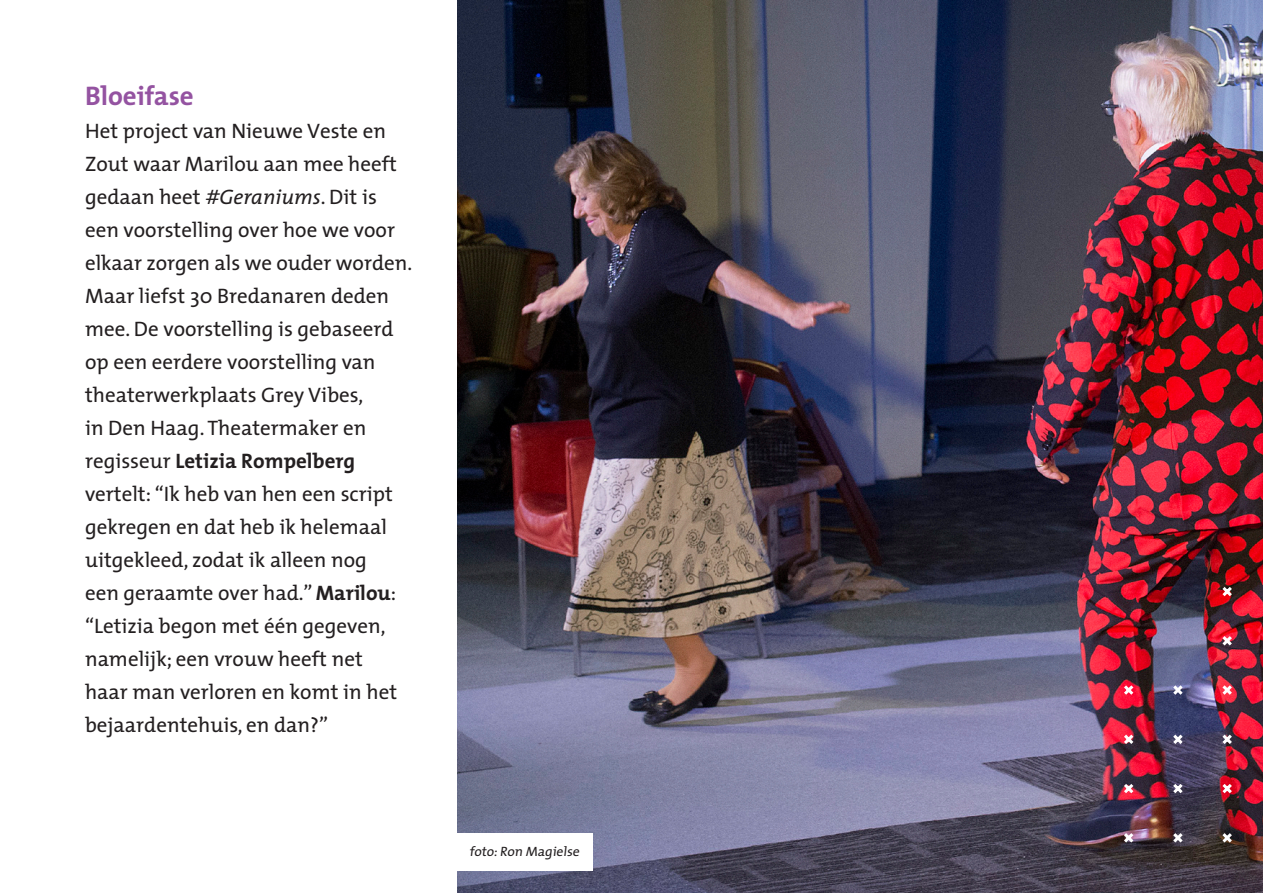
<style>
.page{position:relative;width:1263px;height:893px;background:#fff}
.page>*{position:absolute;margin:0;border:0;box-sizing:border-box;transform-origin:0 0}
.t1{font:700 27px "The Mix";color:#9453a1}
.t2{font:21px/33px "The Mix";color:#231f20}
.t3{font:13.5px "The Mix";color:#231f20}
.s1{font-style:italic}
.s2{font-weight:700}
</style>
<div class="page">
<img style="left:457px;top:0;width:806px;height:893px">
<img style="left:1121px;top:584px;width:114px;height:262px">
<div style="left:457px;top:833px;width:136px;height:38px;background:#fff"></div>
<p class="t1" style="left:85px;top:74px;width:110px">Bloeifase</p>
<p class="t2" style="left:85px;top:114px;width:329px">Het project van Nieuwe Veste en<br>Zout waar Marilou aan mee heeft gedaan heet <span class="s1">#Geraniums</span>. Dit is een voorstelling over hoe we voor elkaar zorgen als we ouder worden.<br>Maar liefst 30 Bredanaren deden mee. De voorstelling is gebaseerd op een eerdere voorstelling van theaterwerkplaats Grey Vibes,<br>in Den Haag. Theatermaker en regisseur <span class="s2">Letizia Rompelberg </span>vertelt: “Ik heb van hen een script gekregen en dat heb ik helemaal uitgekleed, zodat ik alleen nog<br>een geraamte over had.” <span class="s2">Marilou</span>: “Letizia begon met één gegeven, namelijk; een vrouw heeft net<br>haar man verloren en komt in het bejaardentehuis, en dan?”</p>
<p class="t3" style="left:469px;top:840px;width:114px">foto:Ron Magielse</p>
</div>
